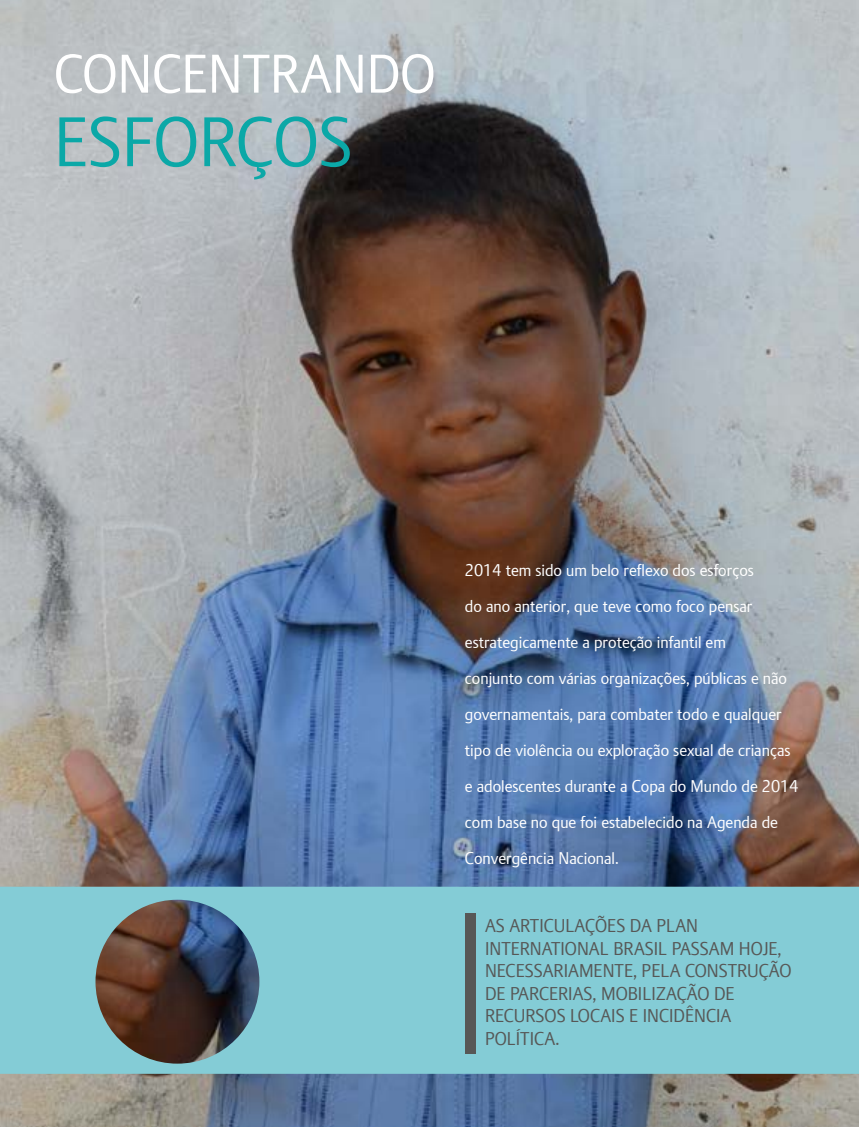
<style>
.page{position:relative;width:859px;height:1127px;background:#fff}
.page>*{position:absolute;margin:0;border:0;box-sizing:border-box;transform-origin:0 0}
.t1{font:67.5px "Plan";color:#0ba8a7}
.t2{font:52.5px "Plan";color:#fff}
.t3{font:18px/22.5px "Plan";color:#575756}
.t4{font:16.5px/36px "Plan";color:#fff}
</style>
<div class="page">
<img style="left:0;top:0;width:859px;height:1127px">
<svg style="left:0;top:887px;width:859px;height:187px;background:#7bb8c1"></svg>
<div style="left:465px;top:913px;width:11px;height:140px;background:#575756"></div>
<h2 class="t2" style="left:54px;top:43px;width:383px">CONCENTRANDO</h2>
<h1 class="t1" style="left:54px;top:103px;width:300px">ESFORÇOS</h1>
<p class="t4" style="left:465px;top:552px;width:335px">2014 tem sido um belo reflexo dos esforços<br>do ano anterior, que teve como foco pensar estrategicamente a proteção infantil em<br>conjunto com várias organizações, públicas e não governamentais, para combater todo e qualquer tipo de violência ou exploração sexual de crianças e adolescentes durante a Copa do Mundo de 2014 com base no que foi estabelecido na Agenda de Convergência Nacional.</p>
<p class="t3" style="left:485px;top:915px;width:308px">AS ARTICULAÇÕES DA PLAN<br>INTERNATIONAL BRASIL PASSAM HOJE,<br>NECESSARIAMENTE, PELA CONSTRUÇÃO<br>DE PARCERIAS, MOBILIZAÇÃO DE<br>RECURSOS LOCAIS E INCIDÊNCIA<br>POLÍTICA.</p>
</div>
